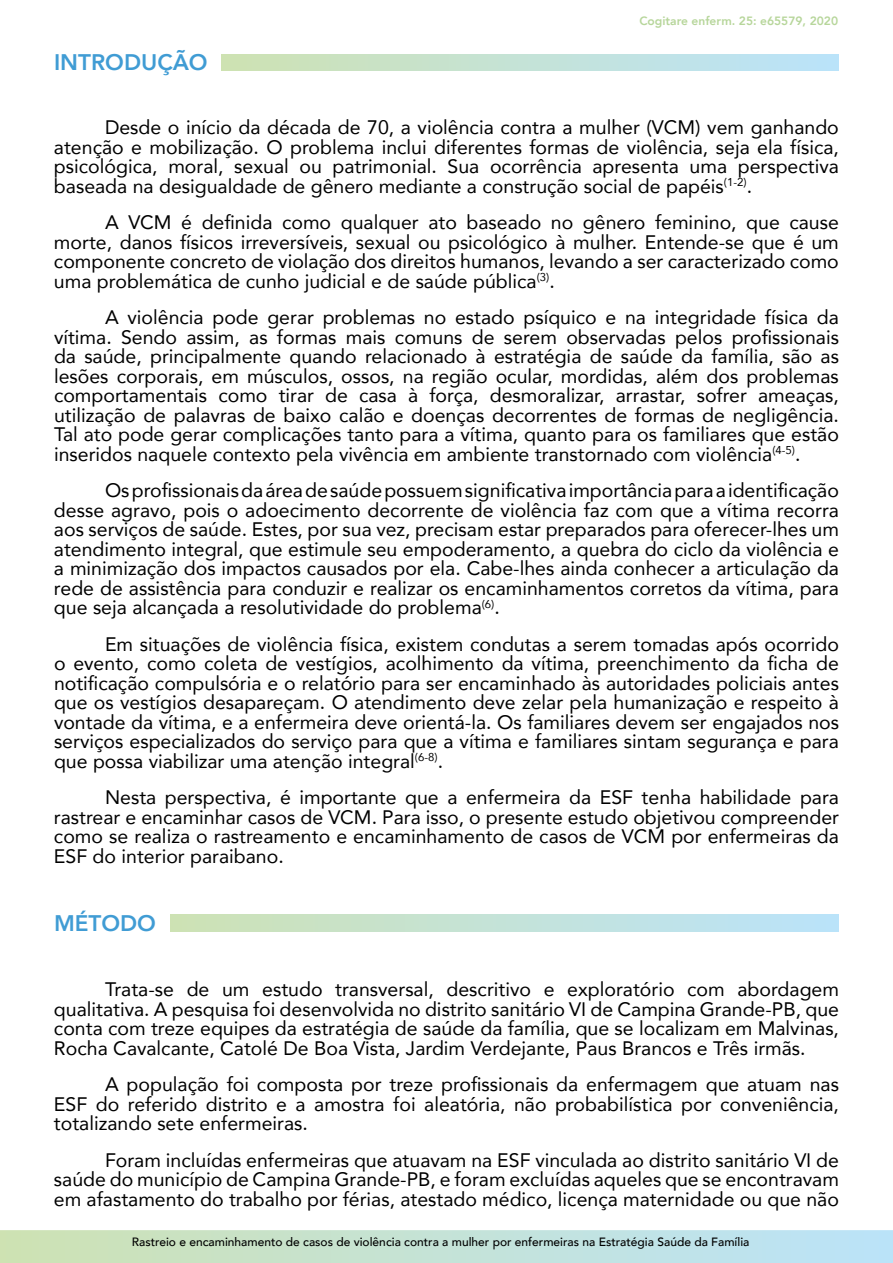
<style>
.page{position:relative;width:893px;height:1263px;background:#fff}
.page>*{position:absolute;margin:0;border:0;box-sizing:border-box;transform-origin:0 0}
.t1{font:800 22.5px "Avenir";color:#409cd4}
.t2{font:19.5px/19.5px "Avenir";color:#000;text-align:justify}
.t3{font:500 12px "Avenir";color:#000}
.t4{font:800 12px "Avenir";color:#b7d69b}
</style>
<div class="page">
<svg style="left:0;top:1230px;width:893px;height:33px;background:#c4e2d6"></svg>
<div style="left:221px;top:54px;width:618px;height:17px;background:linear-gradient(to right,#cee2b3,#bae3fb)"></div>
<div style="left:170px;top:915px;width:669px;height:16px;background:linear-gradient(to right,#cee2b5,#bae3fb)"></div>
<p class="t1" style="left:54px;top:45px;width:155px">INTRODUÇÃO</p>
<p class="t4" style="left:639px;top:12px;width:200px">Cogitare enferm. 25: e65579, 2020</p>
<p class="t2" style="left:54px;top:117px;width:786px;text-indent:51px">Desde o início da década de 70, a violência contra a mulher (VCM) vem ganhando atenção e mobilização. O problema inclui diferentes formas de violência, seja ela física, psicológica, moral, sexual ou patrimonial. Sua ocorrência apresenta uma perspectiva baseada na desigualdade de gênero mediante a construção social de papéis<sup>(1-2)</sup>.</p>
<p class="t2" style="left:54px;top:212px;width:786px;text-indent:51px">A VCM é definida como qualquer ato baseado no gênero feminino, que cause morte, danos físicos irreversíveis, sexual ou psicológico à mulher. Entende-se que é um componente concreto de violação dos direitos humanos, levando a ser caracterizado como uma problemática de cunho judicial e de saúde pública<sup>(3)</sup>.</p>
<p class="t2" style="left:54px;top:307px;width:786px;text-indent:51px">A violência pode gerar problemas no estado psíquico e na integridade física da vítima. Sendo assim, as formas mais comuns de serem observadas pelos profissionais da saúde, principalmente quando relacionado à estratégia de saúde da família, são as lesões corporais, em músculos, ossos, na região ocular, mordidas, além dos problemas comportamentais como tirar de casa à força, desmoralizar, arrastar, sofrer ameaças, utilização de palavras de baixo calão e doenças decorrentes de formas de negligência.<br>Tal ato pode gerar complicações tanto para a vítima, quanto para os familiares que estão inseridos naquele contexto pela vivência em ambiente transtornado com violência<sup>(4-5)</sup>.</p>
<p class="t2" style="left:54px;top:480px;width:787px;text-indent:51px">Os profissionais da área de saúde possuem significativa importância para a identificação desse agravo, pois o adoecimento decorrente de violência faz com que a vítima recorra aos serviços de saúde. Estes, por sua vez, precisam estar preparados para oferecer-lhes um atendimento integral, que estimule seu empoderamento, a quebra do ciclo da violência e a minimização dos impactos causados por ela. Cabe-lhes ainda conhecer a articulação da rede de assistência para conduzir e realizar os encaminhamentos corretos da vítima, para que seja alcançada a resolutividade do problema<sup>(6)</sup>.</p>
<p class="t2" style="left:54px;top:634px;width:786px;text-indent:51px">Em situações de violência física, existem condutas a serem tomadas após ocorrido o evento, como coleta de vestígios, acolhimento da vítima, preenchimento da ficha de notificação compulsória e o relatório para ser encaminhado às autoridades policiais antes que os vestígios desapareçam. O atendimento deve zelar pela humanização e respeito à vontade da vítima, e a enfermeira deve orientá-la. Os familiares devem ser engajados nos serviços especializados do serviço para que a vítima e familiares sintam segurança e para que possa viabilizar uma atenção integral<sup>(6-8)</sup>.</p>
<p class="t2" style="left:54px;top:787px;width:787px;text-indent:51px">Nesta perspectiva, é importante que a enfermeira da ESF tenha habilidade para rastrear e encaminhar casos de VCM. Para isso, o presente estudo objetivou compreender como se realiza o rastreamento e encaminhamento de casos de VCM por enfermeiras da ESF do interior paraibano.</p>
<p class="t1" style="left:54px;top:906px;width:104px">MÉTODO</p>
<p class="t2" style="left:54px;top:979px;width:787px;text-indent:51px">Trata-se de um estudo transversal, descritivo e exploratório com abordagem qualitativa. A pesquisa foi desenvolvida no distrito sanitário VI de Campina Grande-PB, que conta com treze equipes da estratégia de saúde da família, que se localizam em Malvinas, Rocha Cavalcante, Catolé De Boa Vista, Jardim Verdejante, Paus Brancos e Três irmãs.</p>
<p class="t2" style="left:54px;top:1074px;width:786px;text-indent:51px">A população foi composta por treze profissionais da enfermagem que atuam nas ESF do referido distrito e a amostra foi aleatória, não probabilística por conveniência, totalizando sete enfermeiras.</p>
<p class="t2" style="left:54px;top:1150px;width:786px;text-indent:51px">Foram incluídas enfermeiras que atuavam na ESF vinculada ao distrito sanitário VI de saúde do município de Campina Grande-PB, e foram excluídas aqueles que se encontravam em afastamento do trabalho por férias, atestado médico, licença maternidade ou que não</p>
<p class="t3" style="left:132px;top:1232px;width:619px">Rastreio e encaminhamento de casos de violência contra a mulher por enfermeiras na Estratégia Saúde da Família</p>
</div>
